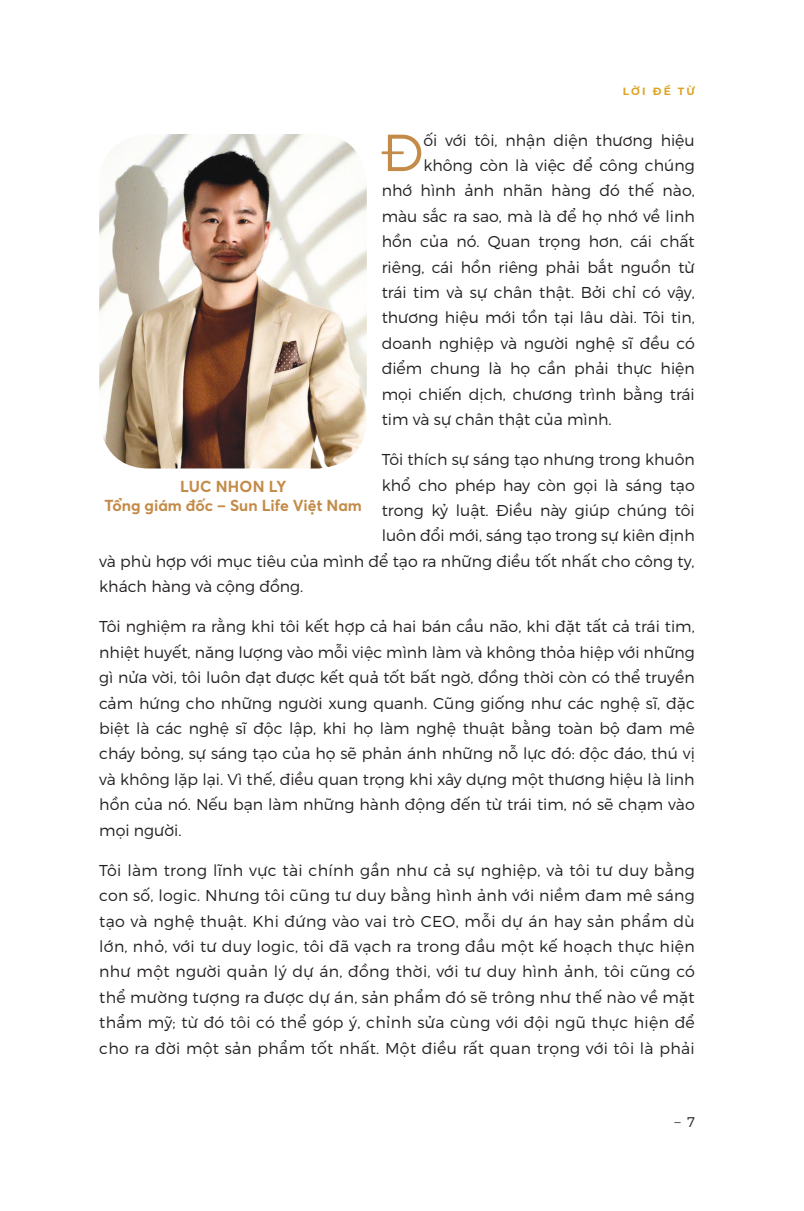
<style>
.page{position:relative;width:804px;height:1211px;background:#fff}
.page>*{position:absolute;margin:0;border:0;box-sizing:border-box;transform-origin:0 0}
.t1{font:300 51.98px "Montserrat";color:#c48b48}
.t2{font:300 15.75px/25.4px "Montserrat";color:#231f20;text-align:justify}
.t3{font:700 15.75px/19.2px "Averta Std CY";color:#c48b48;text-align:center}
.t4{font:14px "Garamond Premr Pro";color:#231f20}
.t5{font:700 10.5px "Montserrat";letter-spacing:.195em;color:#dca425}
.s1{font-family:"Montserrat";font-weight:300}
</style>
<div class="page">
<img style="left:99px;top:134px;width:268px;height:334px">
<p class="t5" style="left:623px;top:83px;width:73px">Lời đề từ</p>
<p class="t1" style="left:382px;top:116px;width:43px">Đ</p>
<p class="t2" style="left:423px;top:126px;width:273px">ối với tôi, nhận diện thương hiệu</p>
<p class="t2" style="left:423px;top:152px;width:273px">không còn là việc để công chúng</p>
<p class="t2" style="left:382px;top:177px;width:314px">nhớ hình ảnh nhãn hàng đó thế nào,</p>
<p class="t2" style="left:382px;top:202px;width:314px">màu sắc ra sao, mà là để họ nhớ về linh</p>
<p class="t2" style="left:382px;top:228px;width:314px">hồn của nó. Quan trọng hơn, cái chất</p>
<p class="t2" style="left:382px;top:253px;width:314px">riêng, cái hồn riêng phải bắt nguồn từ</p>
<p class="t2" style="left:382px;top:279px;width:314px">trái tim và sự chân thật. Bởi chỉ có vậy,</p>
<p class="t2" style="left:382px;top:304px;width:314px">thương hiệu mới tồn tại lâu dài. Tôi tin,</p>
<p class="t2" style="left:382px;top:329px;width:314px">doanh nghiệp và người nghệ sĩ đều có</p>
<p class="t2" style="left:382px;top:355px;width:314px">điểm chung là họ cần phải thực hiện</p>
<p class="t2" style="left:382px;top:380px;width:314px">mọi chiến dịch, chương trình bằng trái</p>
<p class="t2" style="left:382px;top:405px;width:231px">tim và sự chân thật của mình.</p>
<p class="t2" style="left:382px;top:446px;width:314px">Tôi thích sự sáng tạo nhưng trong khuôn</p>
<p class="t2" style="left:382px;top:471px;width:314px">khổ cho phép hay còn gọi là sáng tạo</p>
<p class="t2" style="left:382px;top:496px;width:314px">trong kỷ luật. Điều này giúp chúng tôi</p>
<p class="t2" style="left:382px;top:522px;width:314px">luôn đổi mới, sáng tạo trong sự kiên định</p>
<p class="t2" style="left:99px;top:547px;width:597px">và phù hợp với mục tiêu của mình để tạo ra những điều tốt nhất cho công ty,</p>
<p class="t2" style="left:99px;top:573px;width:206px">khách hàng và cộng đồng.</p>
<p class="t2" style="left:99px;top:613px;width:597px">Tôi nghiệm ra rằng khi tôi kết hợp cả hai bán cầu não, khi đặt tất cả trái tim, nhiệt huyết, năng lượng vào mỗi việc mình làm và không thỏa hiệp với những gì nửa vời, tôi luôn đạt được kết quả tốt bất ngờ, đồng thời còn có thể truyền cảm hứng cho những người xung quanh. Cũng giống như các nghệ sĩ, đặc biệt là các nghệ sĩ độc lập, khi họ làm nghệ thuật bằng toàn bộ đam mê cháy bỏng, sự sáng tạo của họ sẽ phản ánh những nỗ lực đó: độc đáo, thú vị và không lặp lại. Vì thế, điều quan trọng khi xây dựng một thương hiệu là linh hồn của nó. Nếu bạn làm những hành động đến từ trái tim, nó sẽ chạm vào mọi người.</p>
<p class="t2" style="left:99px;top:856px;width:597px">Tôi làm trong lĩnh vực tài chính gần như cả sự nghiệp, và tôi tư duy bằng con số, logic. Nhưng tôi cũng tư duy bằng hình ảnh với niềm đam mê sáng tạo và nghệ thuật. Khi đứng vào vai trò CEO, mỗi dự án hay sản phẩm dù lớn, nhỏ, với tư duy logic, tôi đã vạch ra trong đầu một kế hoạch thực hiện như một người quản lý dự án, đồng thời, với tư duy hình ảnh, tôi cũng có thể mường tượng ra được dự án, sản phẩm đó sẽ trông như thế nào về mặt thẩm mỹ; từ đó tôi có thể góp ý, chỉnh sửa cùng với đội ngũ thực hiện để cho ra đời một sản phẩm tốt nhất. Một điều rất quan trọng với tôi là phải</p>
<p class="t3" style="left:104px;top:476px;width:259px">LUC NHON LY<br>Tổng giám đốc – Sun Life Việt Nam</p>
<p class="t4" style="left:673px;top:1113px;width:23px">– <span class="s1">7</span></p>
</div>
